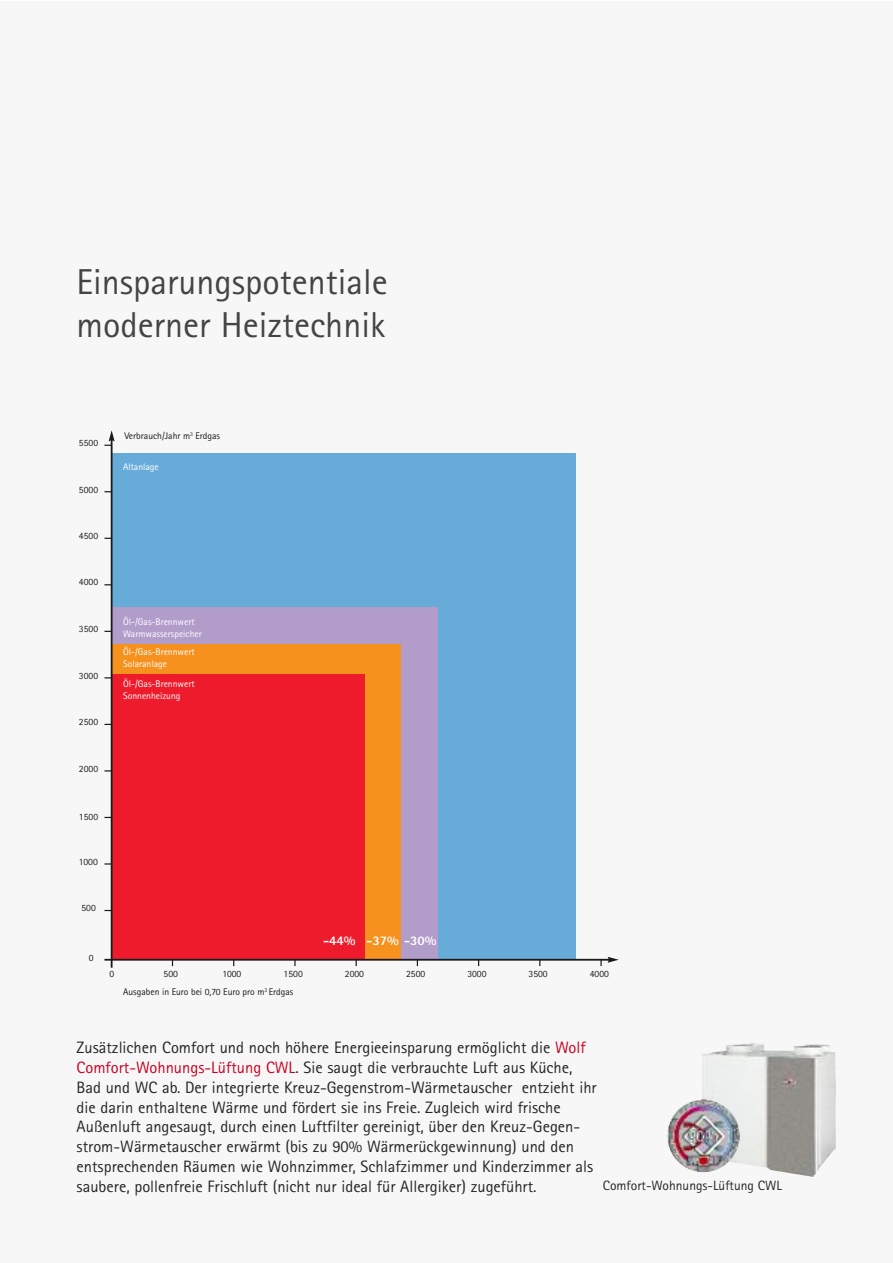
<style>
.page{position:relative;width:893px;height:1263px;background:#fff}
.page>*{position:absolute;margin:0;border:0;box-sizing:border-box;transform-origin:0 0}
.t1{font:36px/43.2px "Rotis Sans Serif";color:#444}
.t2{font:16.5px/19.8px "Rotis Sans Serif";color:#252525}
.t3{font:13.5px "Rotis Sans Serif";color:#252525}
.t4{font:800 13.2px "Rotis Sans Serif";color:#fff}
.t5{font:9.6px "Rotis Sans Serif";color:#191919}
.t6{font:9.6px/12px "Rotis Sans Serif";color:#fff}
.s1{color:#c90021}
</style>
<div class="page">
<div style="left:0;top:1px;width:892px;height:1262px;background:#f7f7f7"></div>
<div style="left:112px;top:453px;width:463px;height:506px;background:#67acd9"></div>
<div style="left:112px;top:607px;width:325px;height:352px;background:#b29cca"></div>
<div style="left:112px;top:645px;width:289px;height:314px;background:#f6911e"></div>
<div style="left:112px;top:674px;width:253px;height:285px;background:#ee1b2c"></div>
<hr style="left:104px;top:959px;width:506px;height:2px;background:#191919">
<svg style="left:608px;top:957px;width:11px;height:6px"></svg>
<hr style="left:111px;top:439px;width:2px;height:529px;background:#191919">
<svg style="left:104px;top:430px;width:11px;height:16px"></svg>
<svg style="left:294px;top:960px;width:2px;height:6px"></svg>
<svg style="left:600px;top:960px;width:2px;height:6px"></svg>
<img style="left:700px;top:1043px;width:136px;height:134px">
<img style="left:702px;top:1099px;width:21px;height:6px">
<h1 class="t1" style="left:77px;top:259px;width:313px">Einsparungspotentiale moderner Heiztechnik</h1>
<p class="t5" style="left:79px;top:437px;width:21px">5500</p>
<p class="t5" style="left:79px;top:484px;width:21px">5000</p>
<p class="t5" style="left:79px;top:530px;width:21px">4500</p>
<p class="t5" style="left:79px;top:576px;width:21px">4000</p>
<p class="t5" style="left:79px;top:623px;width:21px">3500</p>
<p class="t5" style="left:79px;top:670px;width:21px">3000</p>
<p class="t5" style="left:79px;top:716px;width:21px">2500</p>
<p class="t5" style="left:79px;top:762px;width:21px">2000</p>
<p class="t5" style="left:124px;top:430px;width:97px">Verbrauch/Jahr m<sup>3</sup> Erdgas</p>
<p class="t6" style="left:123px;top:461px;width:37px">Altanlage</p>
<p class="t6" style="left:123px;top:615px;width:80px">Öl-/Gas-Brennwert<br>Warmwasserspeicher</p>
<p class="t6" style="left:123px;top:646px;width:73px">Öl-/Gas-Brennwert<br>Solaranlage</p>
<p class="t6" style="left:123px;top:677px;width:73px">Öl-/Gas-Brennwert<br>Sonnenheizung</p>
<p class="t5" style="left:79px;top:811px;width:21px">1500</p>
<p class="t5" style="left:79px;top:856px;width:20px">1000</p>
<p class="t5" style="left:81px;top:902px;width:16px">500</p>
<p class="t5" style="left:89px;top:952px;width:6px">0</p>
<p class="t4" style="left:323px;top:932px;width:34px">-44%</p>
<p class="t4" style="left:366px;top:932px;width:72px">-37% -30%</p>
<p class="t5" style="left:110px;top:968px;width:6px">0</p>
<p class="t5" style="left:164px;top:968px;width:16px">500</p>
<p class="t5" style="left:223px;top:968px;width:20px">1000</p>
<p class="t5" style="left:284px;top:968px;width:21px">1500</p>
<p class="t5" style="left:345px;top:968px;width:21px">2000</p>
<p class="t5" style="left:406px;top:968px;width:21px">2500</p>
<p class="t5" style="left:467px;top:968px;width:21px">3000</p>
<p class="t5" style="left:529px;top:968px;width:21px">3500</p>
<p class="t5" style="left:590px;top:968px;width:21px">4000</p>
<p class="t5" style="left:123px;top:986px;width:172px">Ausgaben in Euro bei 0,70 Euro pro m<sup>3</sup> Erdgas</p>
<p class="t2" style="left:77px;top:1038px;width:522px">Zusätzlichen Comfort und noch höhere Energieeinsparung ermöglicht die <span class="s1">Wolf Comfort-Wohnungs-Lüftung CWL</span>. Sie saugt die verbrauchte Luft aus Küche, Bad und WC ab. Der integrierte Kreuz-Gegenstrom-Wärmetauscher entzieht ihr die darin enthaltene Wärme und fördert sie ins Freie. Zugleich wird frische Außenluft angesaugt, durch einen Luftfilter gereinigt, über den Kreuz-Gegen&shy;strom-Wärmetauscher erwärmt (bis zu 90% Wärmerückgewinnung) und den entsprechenden Räumen wie Wohnzimmer, Schlafzimmer und Kinderzimmer als saubere, pollenfreie Frischluft (nicht nur ideal für Allergiker) zugeführt.</p>
<p class="t3" style="left:603px;top:1178px;width:180px">Comfort-Wohnungs-Lüftung CWL</p>
</div>
